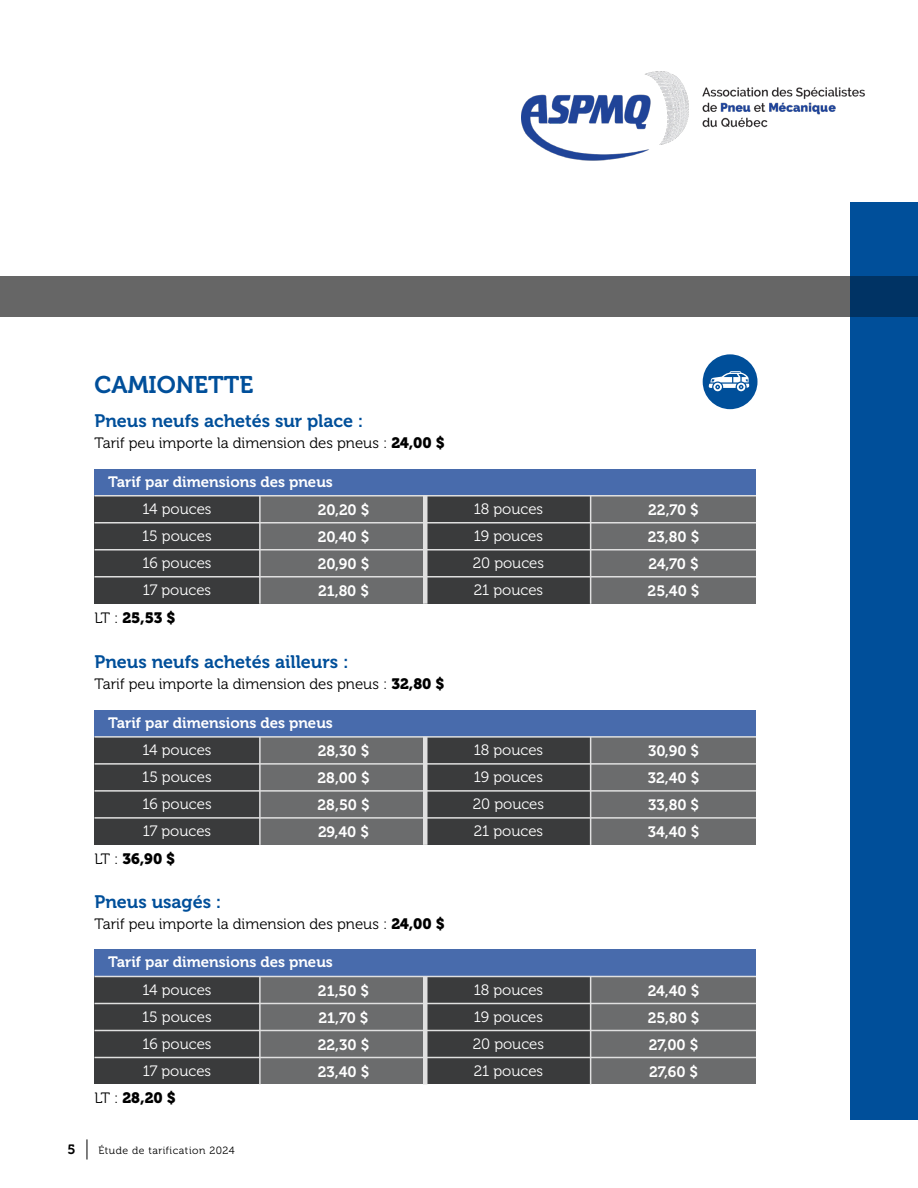
<style>
.page{position:relative;width:918px;height:1188px;background:#fff}
.page>*{position:absolute;margin:0;border:0;box-sizing:border-box;transform-origin:0 0}
.t1{font:24px "Museo 700";color:#004f9a}
.t2{font:18px "Museo 700";color:#004f9a}
.t3{font:15px "Museo 700";color:#fff}
.t4{font:15px "Museo 300";color:#fff}
.t5{font:15px "Museo 300";color:#000}
.t6{font:15px "Museo 900";letter-spacing:-.005em;color:#000}
.t7{font:13.5px "Museo 700";color:#000}
.t8{font:10.5px "Museo 300";letter-spacing:.05em;color:#000}
.s1{font-family:"Museo 900"}
.s2{font-family:"Museo 300"}
</style>
<div class="page">
<svg style="left:87px;top:1139px;width:1px;height:21px"></svg>
<div style="left:850px;top:202px;width:68px;height:918px;background:#004f9a"></div>
<div style="left:0;top:277px;width:850px;height:40px;background:#666"></div>
<div style="left:850px;top:277px;width:68px;height:40px;background:#003364"></div>
<div style="left:703px;top:354px;width:55px;height:55px;background:#004f9a;border-radius:50%"></div>
<svg style="left:709px;top:371px;width:40px;height:20px"></svg>
<img style="left:521px;top:72px;width:344px;height:89px">
<div style="left:94px;top:469px;width:166px;height:135px;background:#3a3b3c"></div>
<div style="left:260px;top:469px;width:165px;height:135px;background:#6b6c6d"></div>
<div style="left:425px;top:469px;width:166px;height:135px;background:#3a3b3c"></div>
<div style="left:591px;top:469px;width:165px;height:135px;background:#6b6c6d"></div>
<div style="left:94px;top:469px;width:662px;height:27px;background:#486bac"></div>
<div style="left:423px;top:496px;width:5px;height:108px;background:#e0e0e0"></div>
<hr style="left:94px;top:495px;width:662px;height:2px;background:#e0e0e0">
<hr style="left:94px;top:522px;width:662px;height:2px;background:#e0e0e0">
<hr style="left:94px;top:549px;width:662px;height:2px;background:#e0e0e0">
<hr style="left:94px;top:576px;width:662px;height:2px;background:#e0e0e0">
<hr style="left:259px;top:496px;width:2px;height:108px;background:#e0e0e0">
<hr style="left:590px;top:496px;width:1px;height:108px;background:#e0e0e0">
<div style="left:94px;top:710px;width:166px;height:135px;background:#3a3b3c"></div>
<div style="left:260px;top:710px;width:165px;height:135px;background:#6b6c6d"></div>
<div style="left:425px;top:710px;width:166px;height:135px;background:#3a3b3c"></div>
<div style="left:591px;top:710px;width:165px;height:135px;background:#6b6c6d"></div>
<div style="left:94px;top:710px;width:662px;height:27px;background:#486bac"></div>
<div style="left:423px;top:737px;width:5px;height:108px;background:#e0e0e0"></div>
<hr style="left:94px;top:736px;width:662px;height:2px;background:#e0e0e0">
<hr style="left:94px;top:763px;width:662px;height:2px;background:#e0e0e0">
<hr style="left:94px;top:790px;width:662px;height:2px;background:#e0e0e0">
<hr style="left:94px;top:817px;width:662px;height:2px;background:#e0e0e0">
<hr style="left:259px;top:737px;width:2px;height:108px;background:#e0e0e0">
<hr style="left:590px;top:737px;width:1px;height:108px;background:#e0e0e0">
<div style="left:94px;top:950px;width:166px;height:134px;background:#3a3b3c"></div>
<div style="left:260px;top:950px;width:165px;height:134px;background:#6b6c6d"></div>
<div style="left:425px;top:950px;width:166px;height:134px;background:#3a3b3c"></div>
<div style="left:591px;top:950px;width:165px;height:134px;background:#6b6c6d"></div>
<div style="left:94px;top:950px;width:662px;height:26px;background:#486bac"></div>
<div style="left:423px;top:976px;width:5px;height:108px;background:#e0e0e0"></div>
<hr style="left:94px;top:976px;width:662px;height:1px;background:#e0e0e0">
<hr style="left:94px;top:1003px;width:662px;height:1px;background:#e0e0e0">
<hr style="left:94px;top:1030px;width:662px;height:1px;background:#e0e0e0">
<hr style="left:94px;top:1057px;width:662px;height:1px;background:#e0e0e0">
<hr style="left:259px;top:976px;width:2px;height:108px;background:#e0e0e0">
<hr style="left:590px;top:976px;width:1px;height:108px;background:#e0e0e0">
<h1 class="t1" style="left:94px;top:371px;width:160px">CAMIONETTE</h1>
<p class="t2" style="left:94px;top:411px;width:270px">Pneus neufs achetés sur place :</p>
<p class="t5" style="left:94px;top:435px;width:351px">Tarif peu importe la dimension des pneus : <span class="s1">24,00 $</span></p>
<p class="t3" style="left:108px;top:473px;width:226px">Tarif par dimensions des pneus</p>
<p class="t4" style="left:142px;top:501px;width:71px">14 pouces</p>
<p class="t3" style="left:318px;top:501px;width:53px">20,20 $</p>
<p class="t4" style="left:474px;top:501px;width:71px">18 pouces</p>
<p class="t3" style="left:648px;top:501px;width:52px">22,70 $</p>
<p class="t4" style="left:142px;top:528px;width:71px">15 pouces</p>
<p class="t3" style="left:318px;top:528px;width:53px">20,40 $</p>
<p class="t4" style="left:474px;top:528px;width:71px">19 pouces</p>
<p class="t3" style="left:648px;top:528px;width:53px">23,80 $</p>
<p class="t4" style="left:142px;top:555px;width:71px">16 pouces</p>
<p class="t3" style="left:318px;top:555px;width:53px">20,90 $</p>
<p class="t4" style="left:473px;top:555px;width:73px">20 pouces</p>
<p class="t3" style="left:648px;top:555px;width:52px">24,70 $</p>
<p class="t4" style="left:143px;top:582px;width:70px">17 pouces</p>
<p class="t3" style="left:318px;top:582px;width:52px">21,80 $</p>
<p class="t4" style="left:474px;top:582px;width:71px">21 pouces</p>
<p class="t3" style="left:648px;top:582px;width:53px">25,40 $</p>
<p class="t6" style="left:94px;top:609px;width:82px"><span class="s2">LT :</span> 25,53 $</p>
<p class="t2" style="left:94px;top:652px;width:256px">Pneus neufs achetés ailleurs :</p>
<p class="t5" style="left:94px;top:676px;width:351px">Tarif peu importe la dimension des pneus : <span class="s1">32,80 $</span></p>
<p class="t3" style="left:108px;top:714px;width:226px">Tarif par dimensions des pneus</p>
<p class="t4" style="left:142px;top:742px;width:71px">14 pouces</p>
<p class="t3" style="left:318px;top:742px;width:53px">28,30 $</p>
<p class="t4" style="left:474px;top:742px;width:71px">18 pouces</p>
<p class="t3" style="left:648px;top:742px;width:52px">30,90 $</p>
<p class="t4" style="left:142px;top:769px;width:71px">15 pouces</p>
<p class="t3" style="left:318px;top:769px;width:53px">28,00 $</p>
<p class="t4" style="left:474px;top:769px;width:71px">19 pouces</p>
<p class="t3" style="left:648px;top:769px;width:53px">32,40 $</p>
<p class="t4" style="left:142px;top:796px;width:71px">16 pouces</p>
<p class="t3" style="left:318px;top:796px;width:53px">28,50 $</p>
<p class="t4" style="left:473px;top:796px;width:73px">20 pouces</p>
<p class="t3" style="left:648px;top:796px;width:52px">33,80 $</p>
<p class="t4" style="left:143px;top:823px;width:70px">17 pouces</p>
<p class="t3" style="left:318px;top:823px;width:52px">29,40 $</p>
<p class="t4" style="left:474px;top:823px;width:71px">21 pouces</p>
<p class="t3" style="left:648px;top:823px;width:53px">34,40 $</p>
<p class="t6" style="left:94px;top:850px;width:82px"><span class="s2">LT :</span> 36,90 $</p>
<p class="t2" style="left:94px;top:892px;width:128px">Pneus usagés :</p>
<p class="t5" style="left:94px;top:915px;width:351px">Tarif peu importe la dimension des pneus : <span class="s1">24,00 $</span></p>
<p class="t3" style="left:108px;top:954px;width:226px">Tarif par dimensions des pneus</p>
<p class="t4" style="left:142px;top:982px;width:71px">14 pouces</p>
<p class="t3" style="left:318px;top:982px;width:53px">21,50 $</p>
<p class="t4" style="left:474px;top:982px;width:71px">18 pouces</p>
<p class="t3" style="left:648px;top:982px;width:53px">24,40 $</p>
<p class="t4" style="left:142px;top:1009px;width:71px">15 pouces</p>
<p class="t3" style="left:319px;top:1009px;width:51px">21,70 $</p>
<p class="t4" style="left:474px;top:1009px;width:71px">19 pouces</p>
<p class="t3" style="left:648px;top:1009px;width:53px">25,80 $</p>
<p class="t4" style="left:142px;top:1036px;width:71px">16 pouces</p>
<p class="t3" style="left:318px;top:1036px;width:53px">22,30 $</p>
<p class="t4" style="left:473px;top:1036px;width:73px">20 pouces</p>
<p class="t3" style="left:649px;top:1036px;width:51px">27,00 $</p>
<p class="t4" style="left:143px;top:1063px;width:70px">17 pouces</p>
<p class="t3" style="left:318px;top:1063px;width:53px">23,40 $</p>
<p class="t4" style="left:474px;top:1063px;width:71px">21 pouces</p>
<p class="t3" style="left:649px;top:1063px;width:50px">27,60 $</p>
<p class="t6" style="left:94px;top:1089px;width:82px"><span class="s2">LT :</span> 28,20 $</p>
<p class="t7" style="left:68px;top:1142px;width:10px">5</p>
<p class="t8" style="left:98px;top:1145px;width:138px">Étude de tarification 2024</p>
</div>
